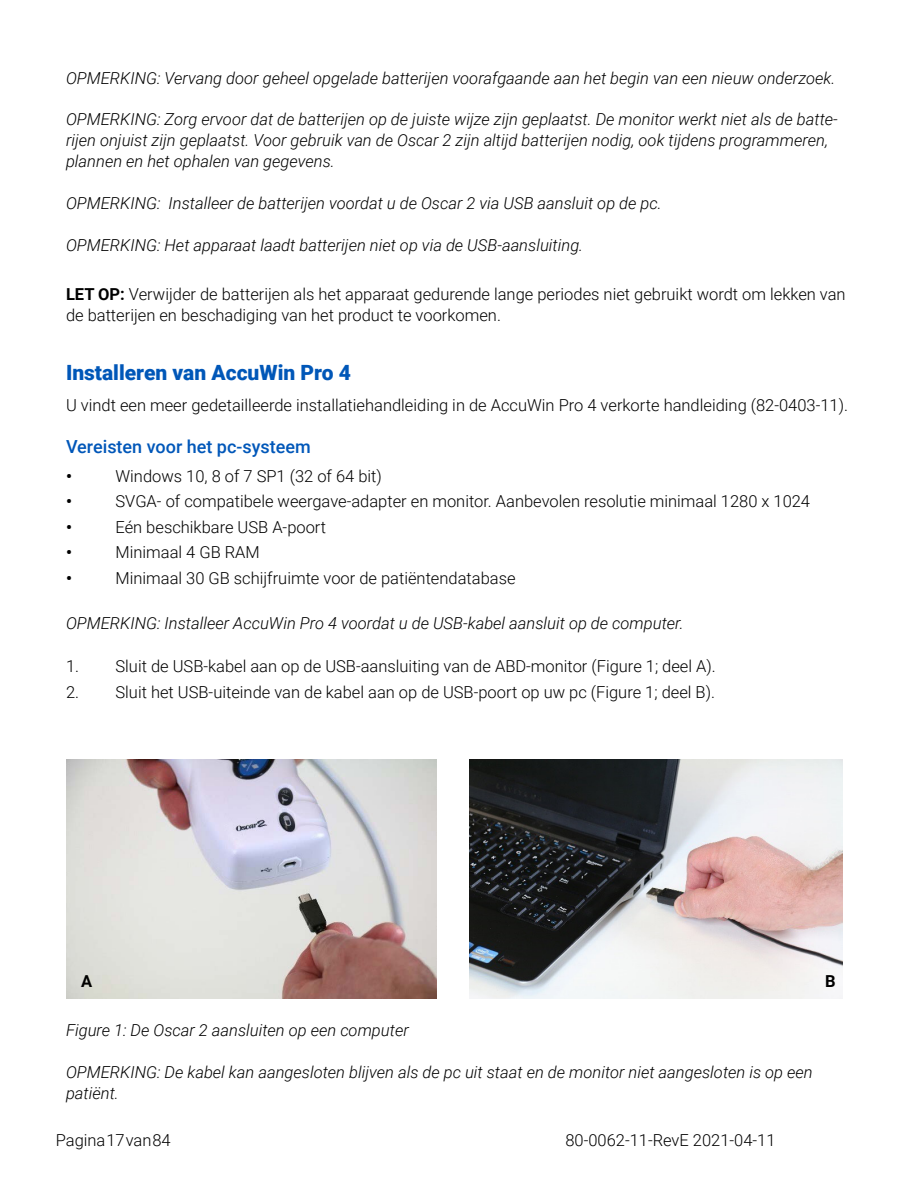
<style>
.page{position:relative;width:918px;height:1188px;background:#fff}
.page>*{position:absolute;margin:0;border:0;box-sizing:border-box;transform-origin:0 0}
.Heading_2{font:900 21px "Roboto";color:#0057b8}
.Heading_3{font:500 18px "Roboto";color:#0057b9}
.Note{font:italic 300 16.5px/21px "Roboto";color:#000}
.WARNING_CAUTION_para{font:300 16.5px/21px "Roboto";color:#000}
.t1{font:700 16.5px "Roboto";color:#000}
.s1{font-weight:700}
</style>
<div class="page">
<img style="left:66px;top:759px;width:370px;height:239px">
<img style="left:469px;top:759px;width:374px;height:239px">
<p class="Note" style="left:66px;top:67px;width:771px">OPMERKING: Vervang door geheel opgelade batterijen voorafgaande aan het begin van een nieuw onderzoek.</p>
<p class="Note" style="left:66px;top:108px;width:773px">OPMERKING: Zorg ervoor dat de batterijen op de juiste wijze zijn geplaatst. De monitor werkt niet als de batte&shy;rijen onjuist zijn geplaatst. Voor gebruik van de Oscar 2 zijn altijd batterijen nodig, ook tijdens programmeren, plannen en het ophalen van gegevens.</p>
<p class="Note" style="left:66px;top:192px;width:597px">OPMERKING: Installeer de batterijen voordat u de Oscar 2 via USB aansluit op de pc.</p>
<p class="Note" style="left:66px;top:234px;width:519px">OPMERKING: Het apparaat laadt batterijen niet op via de USB-aansluiting.</p>
<p class="WARNING_CAUTION_para" style="left:66px;top:283px;width:781px"><span class="s1">LET OP:</span> Verwijder de batterijen als het apparaat gedurende lange periodes niet gebruikt wordt om lekken van de batterijen en beschadiging van het product te voorkomen.</p>
<p class="Heading_2" style="left:66px;top:358px;width:286px">Installeren van AccuWin Pro 4</p>
<p class="WARNING_CAUTION_para" style="left:66px;top:394px;width:783px">U vindt een meer gedetailleerde installatiehandleiding in de AccuWin Pro 4 verkorte handleiding (82-0403-11).</p>
<p class="Heading_3" style="left:66px;top:434px;width:246px">Vereisten voor het pc-systeem</p>
<p class="t1" style="left:66px;top:464px;width:7px">•</p>
<p class="WARNING_CAUTION_para" style="left:116px;top:465px;width:268px">Windows 10, 8 of 7 SP1 (32 of 64 bit)</p>
<p class="t1" style="left:66px;top:490px;width:7px">•</p>
<p class="WARNING_CAUTION_para" style="left:116px;top:490px;width:696px">SVGA- of compatibele weergave-adapter en monitor. Aanbevolen resolutie minimaal 1280 x 1024</p>
<p class="t1" style="left:66px;top:515px;width:7px">•</p>
<p class="WARNING_CAUTION_para" style="left:116px;top:516px;width:212px">Eén beschikbare USB A-poort</p>
<p class="t1" style="left:66px;top:541px;width:7px">•</p>
<p class="WARNING_CAUTION_para" style="left:116px;top:541px;width:146px">Minimaal 4 GB RAM</p>
<p class="t1" style="left:66px;top:566px;width:7px">•</p>
<p class="WARNING_CAUTION_para" style="left:116px;top:567px;width:402px">Minimaal 30 GB schijfruimte voor de patiëntendatabase</p>
<p class="Note" style="left:66px;top:612px;width:619px">OPMERKING: Installeer AccuWin Pro 4 voordat u de USB-kabel aansluit op de computer.</p>
<p class="WARNING_CAUTION_para" style="left:66px;top:655px;width:651px">1. Sluit de USB-kabel aan op de USB-aansluiting van de ABD-monitor (Figure 1; deel A).</p>
<p class="WARNING_CAUTION_para" style="left:66px;top:681px;width:651px">2. Sluit het USB-uiteinde van de kabel aan op de USB-poort op uw pc (Figure 1; deel B).</p>
<p class="t1" style="left:81px;top:970px;width:13px">A</p>
<p class="t1" style="left:825px;top:970px;width:12px">B</p>
<p class="Note" style="left:66px;top:1019px;width:344px">Figure 1: De Oscar 2 aansluiten op een computer</p>
<p class="Note" style="left:66px;top:1061px;width:748px">OPMERKING: De kabel kan aangesloten blijven als de pc uit staat en de monitor niet aangesloten is op een patiënt.</p>
<p class="WARNING_CAUTION_para" style="left:56px;top:1129px;width:116px">Pagina 17 van 84</p>
<p class="WARNING_CAUTION_para" style="left:565px;top:1129px;width:212px">80-0062-11-RevE 2021-04-11</p>
</div>
